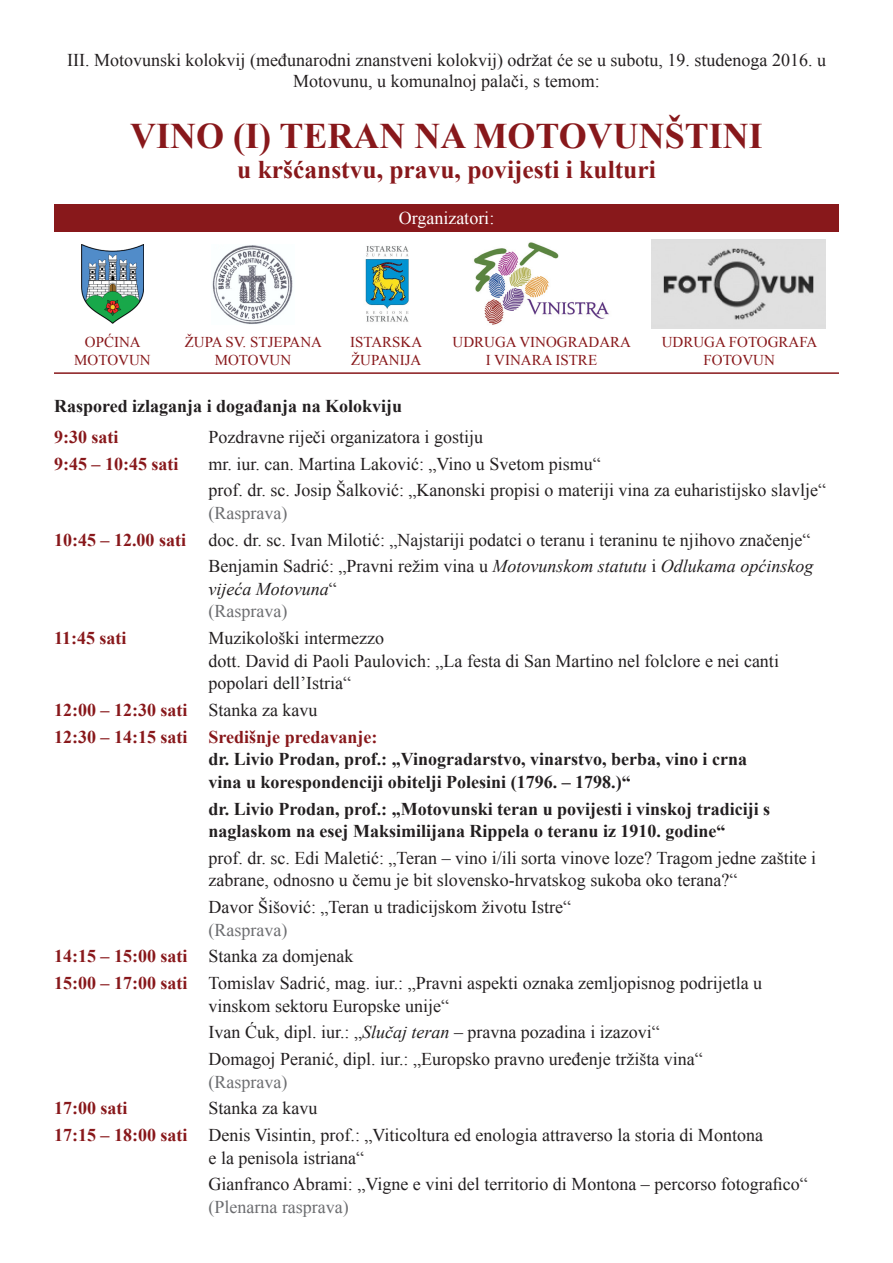
<style>
.page{position:relative;width:893px;height:1263px;background:#fff}
.page>*{position:absolute;margin:0;border:0;box-sizing:border-box;transform-origin:0 0}
.t1{font:700 36px "Times New Roman";color:#88181b}
.t2{font:700 25.5px "Times New Roman";color:#88181b}
.t3{font:18px/21px "Times New Roman";color:#231f20;text-align:center}
.t4{font:700 18px "Times New Roman";color:#231f20}
.t5{font:700 18px "Times New Roman";color:#88181b}
.t6{font:italic 18px "Times New Roman";color:#231f20}
.t7{font:18px "Times New Roman";color:#6c6d70}
.t8{font:18px "Times New Roman";color:#fff}
.t9{font:15px/18px "Times New Roman";color:#88181b;text-align:center}
.s1{font-style:normal}
.s2{font-weight:400;color:#231f20}
.s3{font-weight:700;color:#88181b}
.s4{font-style:italic}
</style>
<div class="page">
<div style="left:54px;top:204px;width:785px;height:28px;background:#88181b"></div>
<img style="left:82px;top:245px;width:61px;height:78px">
<img style="left:365px;top:246px;width:44px;height:76px">
<img style="left:474px;top:242px;width:135px;height:83px">
<img style="left:212px;top:245px;width:81px;height:79px">
<img style="left:652px;top:240px;width:173px;height:88px">
<hr style="left:54px;top:372px;width:785px;height:2px;background:#88181b">
<p class="t3" style="left:67px;top:50px;width:760px">III. Motovunski kolokvij (međunarodni znanstveni kolokvij) održat će se u subotu, 19. studenoga 2016. u<br>Motovunu, u komunalnoj palači, s temom:</p>
<p class="t1" style="left:130px;top:111px;width:634px">VINO (I) TERAN NA MOTOVUNŠTINI</p>
<p class="t2" style="left:237px;top:151px;width:420px">u kršćanstvu, pravu, povijesti i kulturi</p>
<p class="t8" style="left:399px;top:206px;width:97px">Organizatori:</p>
<p class="t9" style="left:85px;top:332px;width:57px">OPĆINA</p>
<p class="t9" style="left:74px;top:350px;width:78px">MOTOVUN</p>
<p class="t9" style="left:185px;top:332px;width:139px">ŽUPA SV. STJEPANA<br>MOTOVUN</p>
<p class="t9" style="left:662px;top:332px;width:157px">UDRUGA FOTOGRAFA<br>FOTOVUN</p>
<p class="t9" style="left:453px;top:332px;width:180px">UDRUGA VINOGRADARA</p>
<p class="t9" style="left:486px;top:350px;width:113px">I VINARA ISTRE</p>
<p class="t9" style="left:350px;top:332px;width:74px">ISTARSKA</p>
<p class="t9" style="left:351px;top:350px;width:72px">ŽUPANIJA</p>
<p class="t4" style="left:54px;top:393px;width:350px">Raspored izlaganja i događanja na Kolokviju</p>
<p class="t5" style="left:54px;top:424px;width:66px">9:30 sati</p>
<p class="t3" style="left:208px;top:426px;width:276px">Pozdravne riječi organizatora i gostiju</p>
<p class="t5" style="left:54px;top:451px;width:126px">9:45 – 10:45 sati</p>
<p class="t3" style="left:208px;top:453px;width:394px">mr. iur. can. Martina Laković: „Vino u Svetom pismu“</p>
<p class="t3" style="left:208px;top:480px;width:619px">prof. dr. sc. Josip Šalković: „Kanonski propisi o materiji vina za euharistijsko slavlje“</p>
<p class="t7" style="left:208px;top:501px;width:80px">(Rasprava)</p>
<p class="t5" style="left:54px;top:527px;width:133px">10:45 – 12.00 sati</p>
<p class="t3" style="left:208px;top:529px;width:603px">doc. dr. sc. Ivan Milotić: „Najstariji podatci o teranu i teraninu te njihovo značenje“</p>
<p class="t6" style="left:208px;top:554px;width:606px"><span class="s1">Benjamin Sadrić: „Pravni režim vina u</span> Motovunskom statutu <span class="s1">i</span> Odlukama općinskog</p>
<p class="t6" style="left:208px;top:576px;width:130px">vijeća Motovuna<span class="s1">“</span></p>
<p class="t7" style="left:208px;top:599px;width:80px">(Rasprava)</p>
<p class="t5" style="left:54px;top:626px;width:74px">11:45 sati</p>
<p class="t3" style="left:209px;top:627px;width:177px">Muzikološki intermezzo</p>
<p class="t3" style="left:208px;top:650px;width:572px">dott. David di Paoli Paulovich: „La festa di San Martino nel folclore e nei canti</p>
<p class="t3" style="left:208px;top:672px;width:144px">popolari dell’Istria“</p>
<p class="t5" style="left:54px;top:697px;width:265px">12:00 – 12:30 sati <span class="s2">Stanka za kavu</span></p>
<p class="t5" style="left:54px;top:724px;width:325px">12:30 – 14:15 sati Središnje predavanje:</p>
<p class="t4" style="left:208px;top:747px;width:540px">dr. Livio Prodan, prof.: „Vinogradarstvo, vinarstvo, berba, vino i crna</p>
<p class="t4" style="left:208px;top:769px;width:424px">vina u korespondenciji obitelji Polesini (1796. – 1798.)“</p>
<p class="t4" style="left:208px;top:796px;width:563px">dr. Livio Prodan, prof.: „Motovunski teran u povijesti i vinskoj tradiciji s</p>
<p class="t4" style="left:208px;top:818px;width:519px">naglaskom na esej Maksimilijana Rippela o teranu iz 1910. godine“</p>
<p class="t3" style="left:208px;top:847px;width:609px">prof. dr. sc. Edi Maletić: „Teran – vino i/ili sorta vinove loze? Tragom jedne zaštite i</p>
<p class="t3" style="left:208px;top:869px;width:530px">zabrane, odnosno u čemu je bit slovensko-hrvatskog sukoba oko terana?“</p>
<p class="t3" style="left:208px;top:896px;width:364px">Davor Šišović: „Teran u tradicijskom životu Istre“</p>
<p class="t7" style="left:208px;top:917px;width:80px">(Rasprava)</p>
<p class="t3" style="left:54px;top:945px;width:301px"><span class="s3">14:15 – 15:00 sati</span> Stanka za domjenak</p>
<p class="t3" style="left:54px;top:972px;width:710px"><span class="s3">15:00 – 17:00 sati</span> Tomislav Sadrić, mag. iur.: „Pravni aspekti oznaka zemljopisnog podrijetla u</p>
<p class="t3" style="left:208px;top:995px;width:242px">vinskom sektoru Europske unije“</p>
<p class="t3" style="left:208px;top:1021px;width:453px">Ivan Ćuk, dipl. iur.: „<span class="s4">Slučaj teran</span> – pravna pozadina i izazovi“</p>
<p class="t3" style="left:208px;top:1048px;width:496px">Domagoj Peranić, dipl. iur.: „Europsko pravno uređenje tržišta vina“</p>
<p class="t7" style="left:208px;top:1069px;width:80px">(Rasprava)</p>
<p class="t5" style="left:54px;top:1096px;width:75px">17:00 sati</p>
<p class="t3" style="left:208px;top:1097px;width:110px">Stanka za kavu</p>
<p class="t3" style="left:54px;top:1124px;width:710px"><span class="s3">17:15 – 18:00 sati</span> Denis Visintin, prof.: „Viticoltura ed enologia attraverso la storia di Montona</p>
<p class="t3" style="left:208px;top:1147px;width:157px">e la penisola istriana“</p>
<p class="t3" style="left:208px;top:1173px;width:601px">Gianfranco Abrami: „Vigne e vini del territorio di Montona – percorso fotografico“</p>
<p class="t7" style="left:208px;top:1195px;width:142px">(Plenarna rasprava)</p>
</div>
